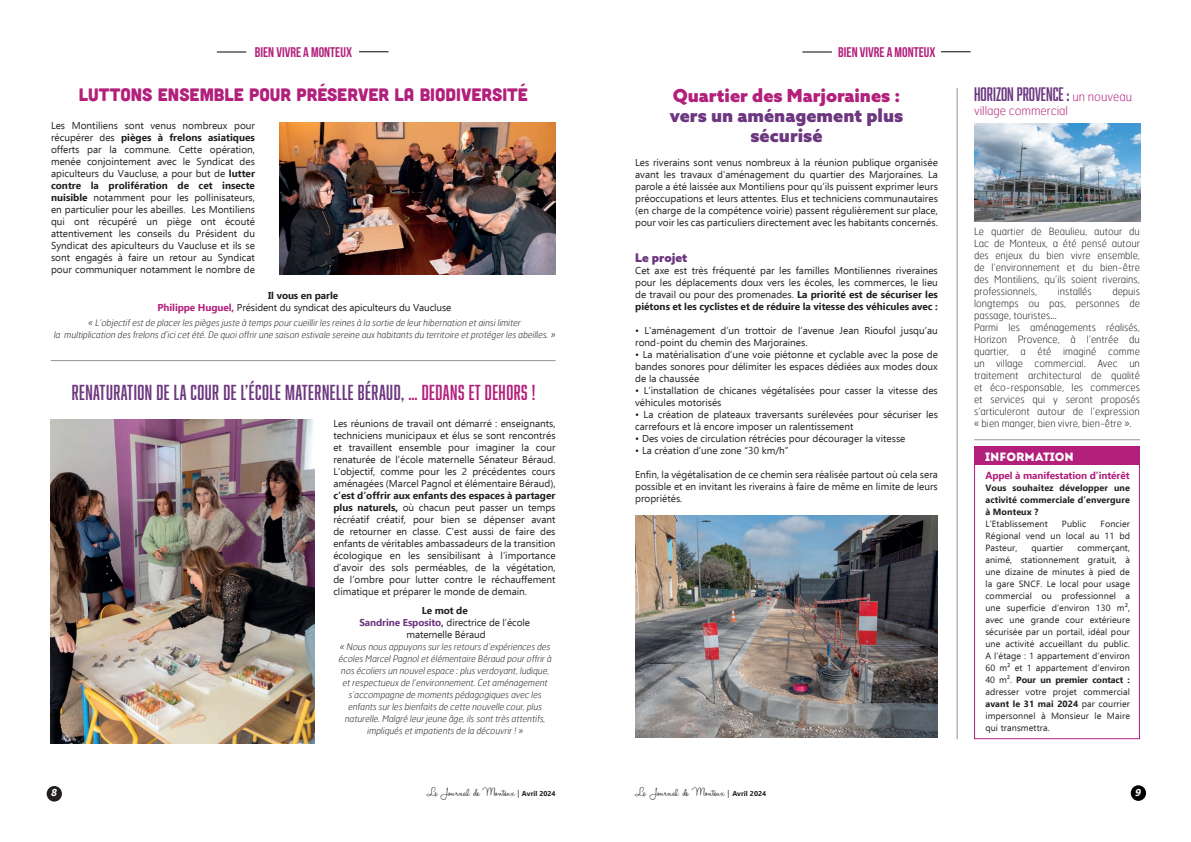
<style>
.page{position:relative;width:1191px;height:842px;background:#fff}
.page>*{position:absolute;margin:0;border:0;box-sizing:border-box;transform-origin:0 0}
.t1{font:20px "Abolition";letter-spacing:.025em;color:#6c377f}
.t2{font:18px "Cubano";color:#b2207b}
.t3{font:900 18px/20px "Azo Sans";color:#6c377f;text-align:center}
.t4{font:18px "Abolition";color:#6c377f}
.t5{font:900 18px "Azo Sans";color:#b2207b}
.t6{font:14px "Bebas Neue";color:#b2207b}
.t7{font:13px "Halo Handletter";color:#231f20}
.t8{font:100 12px "Hermes";color:#b2207b}
.t9{font:12px "Intro";color:#fff}
.t10{font:900 12px "Azo Sans";color:#6c377f}
.t11{font:10px/12px "Ebrima";color:#231f20;text-align:justify}
.t12{font:100 10px/12px "Hermes";color:#231f20;text-align:justify}
.t13{font:700 10px "Ebrima";letter-spacing:-.01em;color:#b2207b}
.t14{font:700 10px "Ebrima";letter-spacing:-.01em;color:#231f20}
.t15{font:italic 700 10px "Ebrima";color:#fff}
.t16{font:italic 100 9px/12px "Hermes";color:#231f20;text-align:center}
.t17{font:9px/12px "Ebrima";letter-spacing:.01em;color:#231f20;text-align:justify}
.t18{font:700 9px/12px "Ebrima";letter-spacing:.01em;color:#231f20;text-align:justify}
.s1{font-weight:700}
.s2{font-weight:700;color:#b2207b}
.s3{color:#b2207b}
.s4{font-weight:700;color:#6c377f}
.s5{font-family:"Hermes";font-weight:100;font-size:12px;color:#b2207b}
.s6{font-family:"Ebrima";font-size:8px}
.s7{font-family:"Ebrima";font-weight:700;font-size:7px}
</style>
<div class="page">
<div style="left:1130px;top:785px;width:16px;height:16px;background:#000;border-radius:50%"></div>
<div style="left:47px;top:786px;width:15px;height:15px;background:#231f20;border-radius:50%"></div>
<svg style="left:359px;top:52px;width:29px;height:1px"></svg>
<svg style="left:217px;top:52px;width:29px;height:1px"></svg>
<img style="left:279px;top:122px;width:277px;height:153px">
<svg style="left:941px;top:52px;width:29px;height:1px"></svg>
<hr style="left:802px;top:52px;width:30px;height:1px;background:#000">
<hr style="left:51px;top:360px;width:504px;height:1px;background:#9b9392">
<img style="left:51px;top:420px;width:264px;height:324px">
<img style="left:635px;top:515px;width:303px;height:223px">
<hr style="left:957px;top:88px;width:1px;height:651px;background:#9b9392">
<img style="left:974px;top:123px;width:166px;height:98px">
<div style="left:974px;top:462px;width:166px;height:277px;border:1px solid #b2207b"></div>
<div style="left:974px;top:446px;width:166px;height:19px;background:#b2207b"></div>
<hr style="left:974px;top:440px;width:166px;height:1px;background:#9b9392">
<p class="t6" style="left:255px;top:44px;width:99px">BIEN VIVRE A MONTEUX</p>
<p class="t2" style="left:79px;top:83px;width:450px">LUTTONS ENSEMBLE POUR PRÉSERVER LA BIODIVERSITÉ</p>
<p class="t11" style="left:51px;top:119px;width:205px">Les Montiliens sont venus nombreux pour récupérer des <span class="s1">pièges à frelons asiatiques </span>offerts par la commune. Cette opération, menée conjointement avec le Syndicat des apiculteurs du Vaucluse, a pour but de <span class="s1">lutter contre la prolifération de cet insecte nuisible</span> notamment pour les pollinisateurs, en particulier pour les abeilles. Les Montiliens qui ont récupéré un piège ont écouté attentivement les conseils du Président du Syndicat des apiculteurs du Vaucluse et ils se sont engagés à faire un retour au Syndicat pour communiquer notamment le nombre de</p>
<p class="t14" style="left:268px;top:288px;width:72px">Il vous en parle</p>
<p class="t11" style="left:158px;top:302px;width:295px"><span class="s2">Philippe Huguel,</span> Président du syndicat des apiculteurs du Vaucluse</p>
<p class="t16" style="left:88px;top:317px;width:436px">« L’objectifestde placerles pièges juste à temps pourcueillirles reines à la sortie de leurhibernation etainsilimiter</p>
<p class="t16" style="left:53px;top:329px;width:505px">la multiplication des frelons d’icicetété.De quoioffrirune saison estivale sereine aux habitants du territoire etprotégerles abeilles.»</p>
<p class="t1" style="left:72px;top:380px;width:465px">RENATURATION DE LA COUR DE L’ÉCOLE MATERNELLE BÉRAUD, <span class="s3">… DEDANS ET DEHORS !</span></p>
<p class="t11" style="left:333px;top:417px;width:224px">Les réunions de travail ont démarré : enseignants, techniciens municipaux et élus se sont rencontrés et travaillent ensemble pour imaginer la cour renaturée de l’école maternelle Sénateur Béraud.<br>L’objectif, comme pour les 2 précédentes cours aménagées (Marcel Pagnol et élémentaire Béraud), <span class="s1">c’est d’offrir aux enfants des espaces à partager plus naturels,</span> où chacun peut passer un temps récréatif créatif, pour bien se dépenser avant de retourner en classe. C’est aussi de faire des enfants de véritables ambassadeurs de la transition écologique en les sensibilisant à l’importance d’avoir des sols perméables, de la végétation, de l’ombre pour lutter contre le réchauffement climatique et préparer le monde de demain.</p>
<p class="t14" style="left:422px;top:603px;width:47px">Le mot de</p>
<p class="t11" style="left:359px;top:616px;width:172px"><span class="s4">Sandrine Esposito,</span> directrice de l’école</p>
<p class="t11" style="left:406px;top:628px;width:80px">maternelle Béraud</p>
<p class="t16" style="left:338px;top:641px;width:216px">« Nous nous appuyons surles retours d’expériences des écoles MarcelPagnoletélémentaire Béraud pouroffrirà nos écoliers un nouvelespace :plus verdoyant,ludique, etrespectueux de l’environnement.Cetaménagement s’accompagne de moments pédagogiques avec les enfants surles bienfaits de cette nouvelle cour,plus naturelle.Malgré leurjeune âge,ils sonttrès attentifs, impliqués etimpatients de la découvrir!»</p>
<p class="t6" style="left:838px;top:44px;width:99px">BIEN VIVRE A MONTEUX</p>
<p class="t5" style="left:672px;top:84px;width:229px">Quartier des Marjoraines :</p>
<p class="t3" style="left:670px;top:105px;width:235px">vers un aménagement plus sécurisé</p>
<p class="t11" style="left:635px;top:156px;width:304px">Les riverains sont venus nombreux à la réunion publique organisée avant les travaux d’aménagement du quartier des Marjoraines. La parole a été laissée aux Montiliens pour qu’ils puissent exprimer leurs préoccupations et leurs attentes. Elus et techniciens communautaires (en charge de la compétence voirie) passent régulièrement sur place, pour voir les cas particuliers directement avec les habitants concernés.</p>
<p class="t10" style="left:635px;top:250px;width:54px">Le projet</p>
<p class="t11" style="left:635px;top:264px;width:304px">Cet axe est très fréquenté par les familles Montiliennes riveraines pour les déplacements doux vers les écoles, les commerces, le lieu de travail ou pour des promenades. <span class="s1">La priorité est de sécuriser les piétons et les cyclistes et de réduire la vitesse des véhicules avec :</span></p>
<p class="t11" style="left:635px;top:324px;width:304px">• L'aménagement d’un trottoir de l’avenue Jean Rioufol jusqu’au rond-point du chemin des Marjoraines.</p>
<p class="t11" style="left:635px;top:348px;width:304px">• La matérialisation d’une voie piétonne et cyclable avec la pose de bandes sonores pour délimiter les espaces dédiées aux modes doux de la chaussée</p>
<p class="t11" style="left:635px;top:384px;width:304px">• L’installation de chicanes végétalisées pour casser la vitesse des véhicules motorisés</p>
<p class="t11" style="left:635px;top:408px;width:304px">• La création de plateaux traversants surélevées pour sécuriser les carrefours et là encore imposer un ralentissement</p>
<p class="t11" style="left:635px;top:432px;width:272px">• Des voies de circulation rétrécies pour décourager la vitesse</p>
<p class="t11" style="left:635px;top:444px;width:155px">• La création d’une zone “30 km/h”</p>
<p class="t11" style="left:635px;top:468px;width:304px">Enfin, la végétalisation de ce chemin sera réalisée partout où cela sera possible et en invitant les riverains à faire de même en limite de leurs propriétés.</p>
<p class="t4" style="left:974px;top:84px;width:159px">HORIZON PROVENCE : <span class="s5">un nouveau</span></p>
<p class="t8" style="left:974px;top:103px;width:95px">village commercial</p>
<p class="t12" style="left:974px;top:225px;width:167px">Le quartier de Beaulieu, autour du Lac de Monteux, a été pensé autour des enjeux du bien vivre ensemble, de l’environnement et du bien-être des Montiliens, qu’ils soient riverains, professionnels,</p>
<p class="t12" style="left:1057px;top:285px;width:35px">installés</p>
<p class="t12" style="left:974px;top:285px;width:167px;text-indent:138px">depuis longtemps ou pas, personnes de passage, touristes…</p>
<p class="t12" style="left:974px;top:321px;width:167px">Parmi les aménagements réalisés, Horizon Provence, à l’entrée du quartier, a été imaginé comme un village commercial. Avec un traitement architectural de qualité et éco-responsable, les commerces et services qui y seront proposés s’articuleront autour de l’expression</p>
<p class="t12" style="left:974px;top:417px;width:159px">« bien manger, bien vivre, bien-être ».</p>
<p class="t9" style="left:985px;top:449px;width:90px">INFORMATION</p>
<p class="t13" style="left:985px;top:467px;width:146px">Appel à manifestation d’intérêt</p>
<p class="t18" style="left:985px;top:481px;width:146px">Vous souhaitez développer une activité commerciale d’envergure à Monteux ?</p>
<p class="t17" style="left:985px;top:517px;width:64px">L’Etablissement</p>
<p class="t17" style="left:1062px;top:517px;width:26px">Public</p>
<p class="t17" style="left:985px;top:517px;width:146px;text-indent:115px">Foncier Régional vend un local au 11 bd Pasteur,</p>
<p class="t17" style="left:1031px;top:541px;width:33px">quartier</p>
<p class="t17" style="left:985px;top:541px;width:146px;text-indent:92px">commerçant, animé, stationnement gratuit, à une dizaine de minutes à pied de la gare SNCF. Le local pour usage commercial ou professionnel a une superficie d’environ 130 m², avec une grande cour extérieure sécurisée par un portail, idéal pour une activité accueillant du public.<br>A l’étage : 1 appartement d’environ 60 m² et 1 appartement d’environ 40 m². <span class="s1">Pour un premier contact : </span>adresser votre projet commercial <span class="s1">avant le 31 mai 2024</span> par courrier impersonnel à Monsieur le Maire qui transmettra.</p>
<p class="t15" style="left:51px;top:785px;width:10px">8</p>
<h3 class="t7" style="left:427px;top:786px;width:130px">Le Journal de Monteux <span class="s6">|</span> <span class="s7">Avril 2024</span></h3>
<h3 class="t7" style="left:635px;top:786px;width:132px">Le Journal de Monteux <span class="s6">|</span> <span class="s7">Avril 2024</span></h3>
<p class="t15" style="left:1134px;top:785px;width:10px">9</p>
</div>
